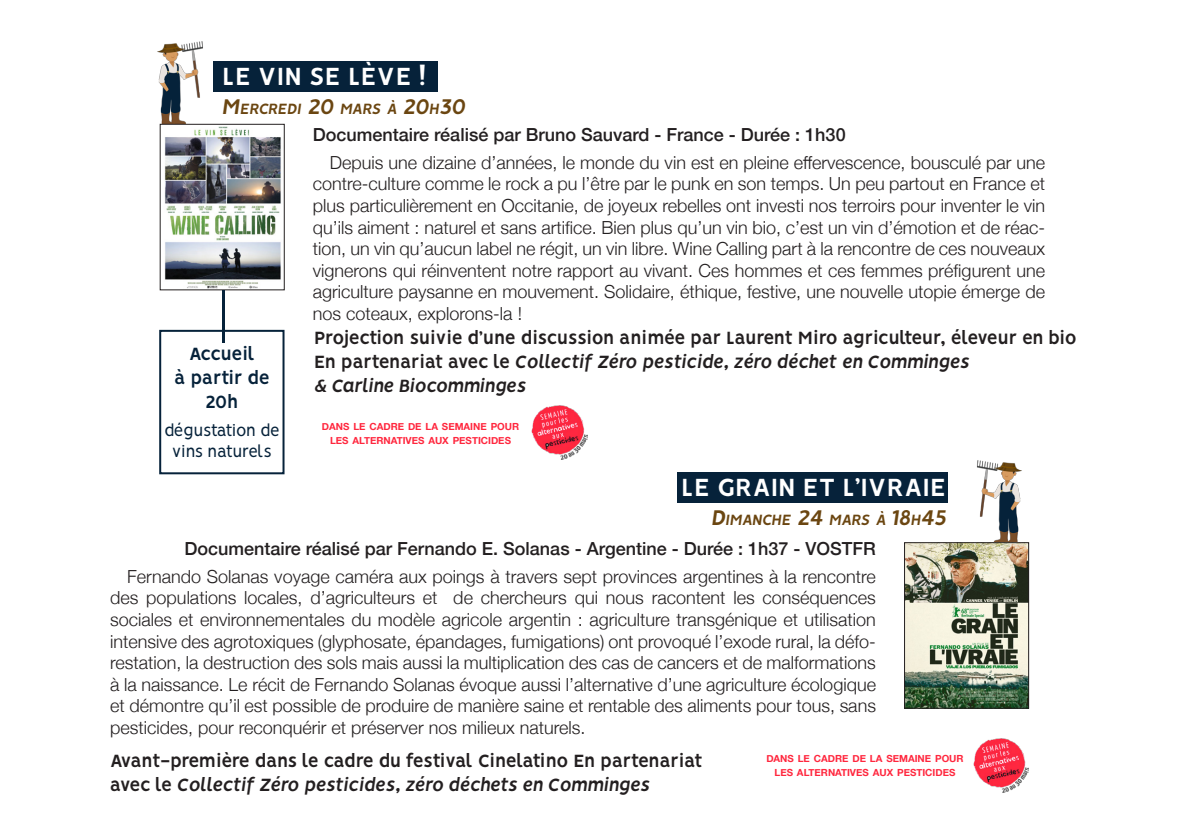
<style>
.page{position:relative;width:1191px;height:840px;background:#fff}
.page>*{position:absolute;margin:0;border:0;box-sizing:border-box;transform-origin:0 0}
.t1{font:700 28px "Vision";color:#fff}
.t2{font:700 20px/24px "Vision";letter-spacing:-.03em;color:#231f20}
.t3{font:italic 700 20px "Vision";color:#231f20}
.t4{font:700 20px/24px "Vision";letter-spacing:-.02em;color:#06223a;text-align:center}
.t5{font:300 18px/21.6px "Helvetica Neue";color:#231f20;text-align:justify}
.t6{font:500 18px "Helvetica Neue";color:#231f20}
.t7{font:18px/21.6px "Vision";letter-spacing:-.02em;color:#06223a;text-align:center}
.t8{font:italic 700 16.8px "Vision";color:#6b4611}
.t9{font:700 9.8px/14px "Helvetica Neue";color:#ff273e;text-align:center}
.s1{font-size:24px}
.s2{font-style:normal}
.s3{font-style:italic}
</style>
<div class="page">
<div style="left:677px;top:472px;width:271px;height:31px;background:#06223a"></div>
<div style="left:213px;top:61px;width:225px;height:30px;background:#06223a"></div>
<img style="left:977px;top:460px;width:45px;height:82px">
<img style="left:906px;top:544px;width:121px;height:162px">
<div style="left:904px;top:542px;width:125px;height:166px;border:1px solid #231f20"></div>
<img style="left:157px;top:41px;width:50px;height:88px">
<img style="left:162px;top:126px;width:119px;height:162px">
<div style="left:159px;top:329px;width:125px;height:145px;border:2px solid #06223a"></div>
<hr style="left:222px;top:290px;width:2px;height:53px;background:#06223a">
<img style="left:531px;top:405px;width:56px;height:54px">
<img style="left:973px;top:738px;width:56px;height:54px">
<p class="t1" style="left:222px;top:60px;width:205px">LE VIN SE LÈVE !</p>
<p class="t8" style="left:222px;top:99px;width:245px"><span class="s1">M</span>ERCREDI <span class="s1">20</span> MARS À <span class="s1">20</span>H<span class="s1">30</span></p>
<p class="t6" style="left:313px;top:120px;width:534px">Documentaire réalisé par Bruno Sauvard - France - Durée : 1h30</p>
<p class="t5" style="left:313px;top:150px;width:734px;text-indent:17px">Depuis une dizaine d’années, le monde du vin est en pleine effervescence, bousculé par une contre-culture comme le rock a pu l’être par le punk en son temps. Un peu partout en France et plus particulièrement en Occitanie, de joyeux rebelles ont investi nos terroirs pour inventer le vin qu’ils aiment : naturel et sans artifice. Bien plus qu’un vin bio, c’est un vin d’émotion et de réac&shy;tion, un vin qu’aucun label ne régit, un vin libre. Wine Calling part à la rencontre de ces nouveaux vignerons qui réinventent notre rapport au vivant. Ces hommes et ces femmes préfigurent une agriculture paysanne en mouvement. Solidaire, éthique, festive, une nouvelle utopie émerge de nos coteaux, explorons-la !</p>
<p class="t2" style="left:314px;top:327px;width:764px">Projection suivie d’une discussion animée par Laurent Miro agriculteur, éleveur en bio</p>
<p class="t3" style="left:314px;top:349px;width:657px"><span class="s2">En partenariat avec le</span> Collectif Zéro pesticide, zéro déchet en Comminges</p>
<p class="t3" style="left:314px;top:373px;width:214px">&amp; Carline Biocomminges</p>
<p class="t4" style="left:189px;top:343px;width:67px">Accueil</p>
<p class="t4" style="left:174px;top:367px;width:97px">à partir de<br>20h</p>
<p class="t7" style="left:164px;top:420px;width:116px">dégustation de vins naturels</p>
<p class="t9" style="left:322px;top:419px;width:199px">DANS LE CADRE DE LA SEMAINE POUR<br>LES ALTERNATIVES AUX PESTICIDES</p>
<p class="t1" style="left:681px;top:470px;width:266px">LE GRAIN ET L’IVRAIE</p>
<p class="t8" style="left:711px;top:509px;width:236px"><span class="s1">D</span>IMANCHE <span class="s1">24</span> MARS À <span class="s1">18</span>H<span class="s1">45</span></p>
<p class="t6" style="left:184px;top:534px;width:693px">Documentaire réalisé par Fernando E. Solanas - Argentine - Durée : 1h37 - VOSTFR</p>
<p class="t5" style="left:110px;top:564px;width:767px;text-indent:17px">Fernando Solanas voyage caméra aux poings à travers sept provinces argentines à la rencontre des populations locales, d’agriculteurs et de chercheurs qui nous racontent les conséquences sociales et environnementales du modèle agricole argentin : agriculture transgénique et utilisation intensive des agrotoxiques (glyphosate, épandages, fumigations) ont provoqué l’exode rural, la défo&shy;restation, la destruction des sols mais aussi la multiplication des cas de cancers et de malformations à la naissance. Le récit de Fernando Solanas évoque aussi l’alternative d’une agriculture écologique et démontre qu’il est possible de produire de manière saine et rentable des aliments pour tous, sans pesticides, pour reconquérir et préserver nos milieux naturels.</p>
<p class="t2" style="left:110px;top:750px;width:594px">Avant-première dans le cadre du festival Cinelatino En partenariat avec le <span class="s3">Collectif Zéro pesticides, zéro déchets en Comminges</span></p>
<p class="t9" style="left:766px;top:751px;width:199px">DANS LE CADRE DE LA SEMAINE POUR<br>LES ALTERNATIVES AUX PESTICIDES</p>
</div>
